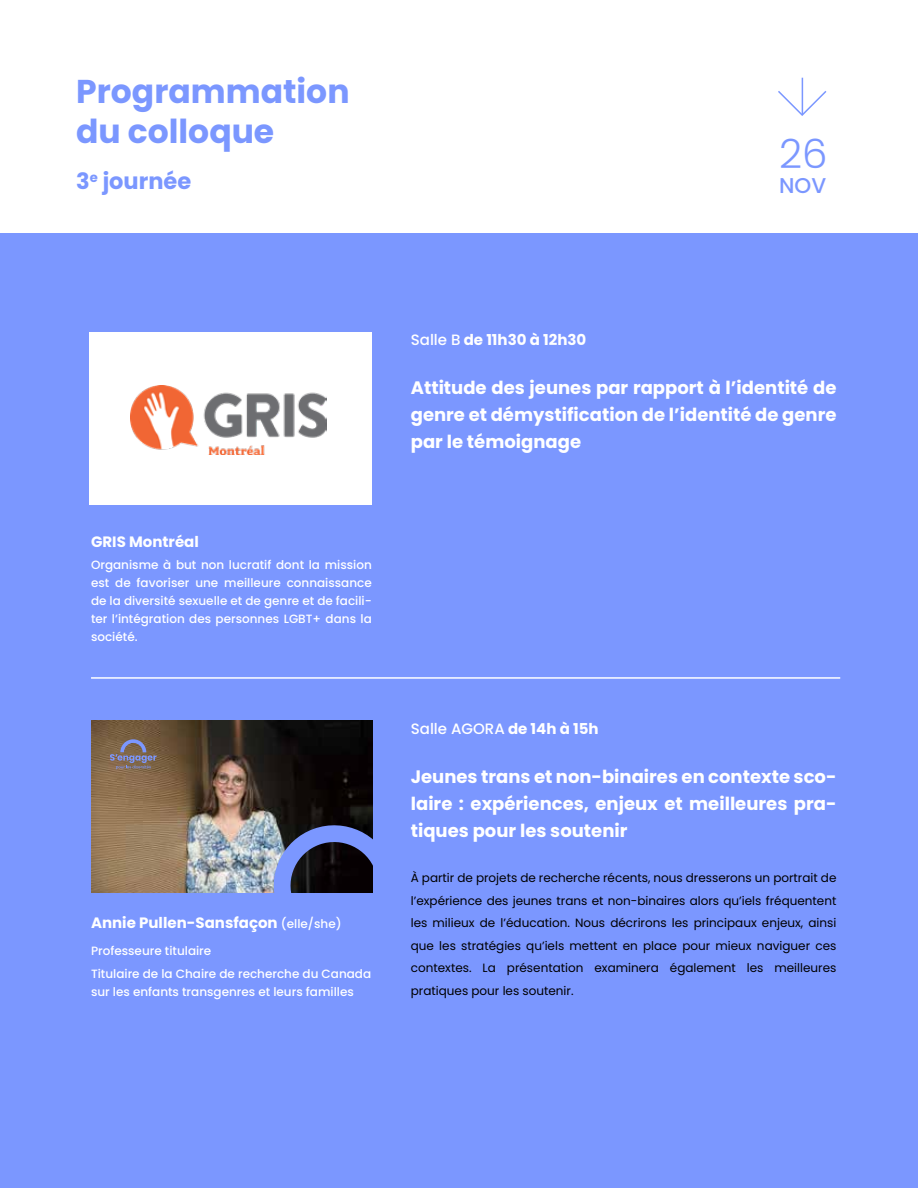
<style>
.page{position:relative;width:918px;height:1188px;background:#fff}
.page>*{position:absolute;margin:0;border:0;box-sizing:border-box;transform-origin:0 0}
.t1{font:300 40.35px "Poppins";color:#7b97ff}
.t2{font:700 33px/39px "Poppins";color:#7b97ff}
.t3{font:700 22.5px "Poppins";color:#7b97ff}
.t4{font:500 21.45px "Poppins";color:#7b97ff}
.t5{font:700 18px/27px "Poppins";color:#fff;text-align:justify}
.t6{font:700 15px "Poppins";color:#fff}
.t7{font:500 15px "Poppins";color:#fff}
.t8{font:12px/22.5px "Poppins";color:#000;text-align:justify}
.t9{font:500 12px/18px "Poppins";color:#fff}
.s1{font-weight:500;font-size:12px}
.s2{font-weight:500}
.s3{font-weight:700}
</style>
<div class="page">
<div style="left:0;top:233px;width:918px;height:955px;background:#7b97ff"></div>
<hr style="left:802px;top:78px;width:1px;height:36px;background:#7b97ff">
<svg style="left:778px;top:89px;width:49px;height:27px"></svg>
<img style="left:91px;top:721px;width:282px;height:171px">
<svg style="left:110px;top:739px;width:47px;height:30px"></svg>
<svg style="left:272px;top:818px;width:101px;height:74px"></svg>
<div style="left:89px;top:332px;width:283px;height:173px;background:#fff"></div>
<img style="left:130px;top:386px;width:197px;height:69px">
<hr style="left:91px;top:677px;width:749px;height:2px;background:#fff">
<h2 class="t2" style="left:76px;top:73px;width:275px">Programmation du colloque</h2>
<h3 class="t3" style="left:76px;top:168px;width:117px">3<sup>e</sup> journée</h3>
<h1 class="t1" style="left:779px;top:131px;width:50px">26</h1>
<h3 class="t4" style="left:779px;top:173px;width:49px">NOV</h3>
<p class="t6" style="left:91px;top:533px;width:109px">GRIS Montréal</p>
<p class="t9" style="left:91px;top:556px;width:282px;text-align:justify">Organisme à but non lucratif dont la mission est de favoriser une meilleure connaissance de la diversité sexuelle et de genre et de facili&shy;ter l’intégration des personnes LGBT+ dans la société.</p>
<p class="t6" style="left:91px;top:914px;width:252px">Annie Pullen-Sansfaçon <span class="s1">(elle/she)</span></p>
<p class="t9" style="left:91px;top:940px;width:282px;line-height:22.5px">Professeure titulaire<br>Titulaire de la Chaire de recherche du Canada</p>
<p class="t9" style="left:91px;top:983px;width:264px">sur les enfants transgenres et leurs familles</p>
<p class="t6" style="left:411px;top:331px;width:177px"><span class="s2">Salle B</span> de 11h30 à 12h30</p>
<h3 class="t5" style="left:411px;top:375px;width:427px">Attitude des jeunes par rapport à l’identité de genre et démystification de l’identité de genre par le témoignage</h3>
<p class="t7" style="left:411px;top:720px;width:189px">Salle AGORA <span class="s3">de 14h à 15h</span></p>
<h3 class="t5" style="left:411px;top:764px;width:427px">Jeunes trans et non-binaires en contexte sco&shy;laire : expériences, enjeux et meilleures pra&shy;tiques pour les soutenir</h3>
<p class="t8" style="left:411px;top:867px;width:427px">À partir de projets de recherche récents, nous dresserons un portrait de l’expérience des jeunes trans et non-binaires alors qu’iels fréquentent les milieux de l’éducation. Nous décrirons les principaux enjeux, ainsi que les stratégies qu’iels mettent en place pour mieux naviguer ces contextes. La présentation examinera également les meilleures pratiques pour les soutenir.</p>
</div>
